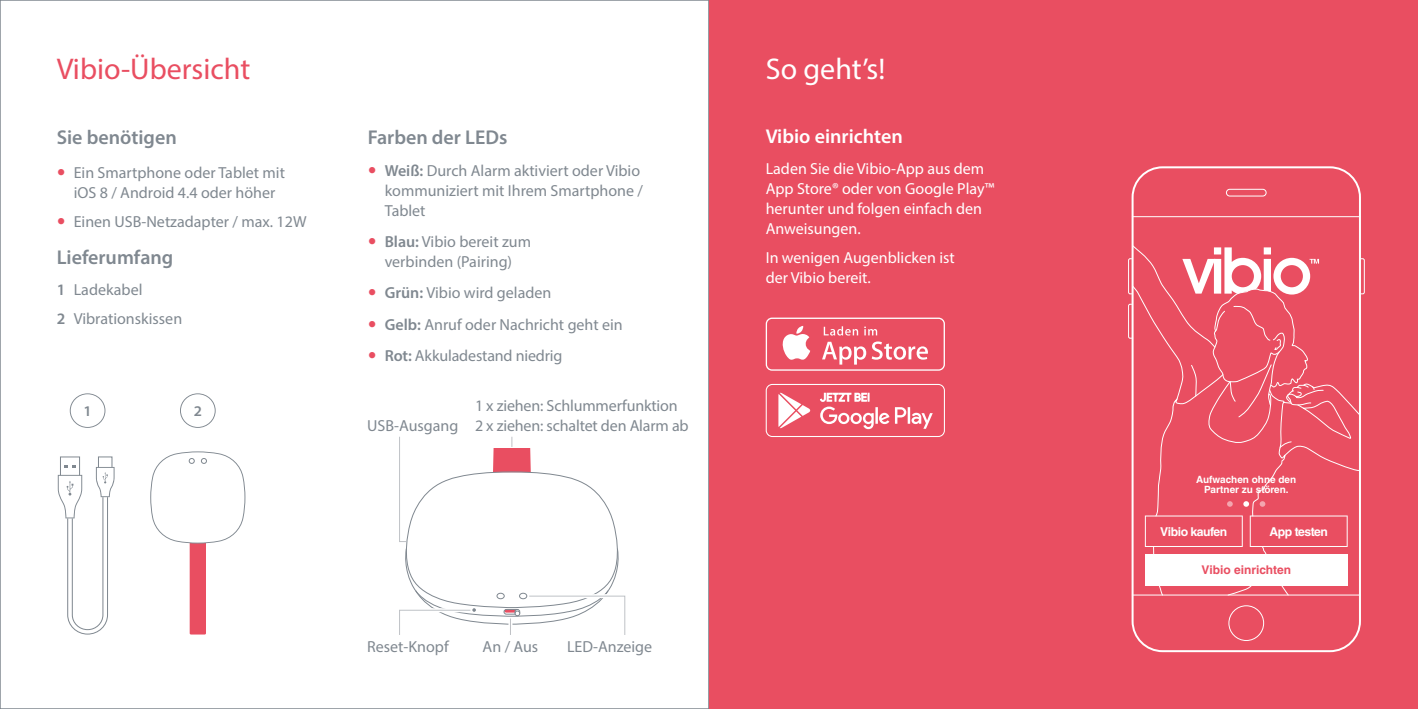
<style>
.page{position:relative;width:1418px;height:709px;background:#fff}
.page>*{position:absolute;margin:0;border:0;box-sizing:border-box;transform-origin:0 0}
.t1{font:30px "Myriad Pro";color:#e94e61}
.t2{font:30px "Myriad Pro";color:#fff}
.t3{font:600 20px "Myriad Pro";color:#808890}
.t4{font:600 20px "Myriad Pro";color:#fff}
.t5{font:16px/20px "Myriad Pro";color:#808890}
.t6{font:16px/20px "Myriad Pro";color:#fff}
.t7{font:600 14.8px "Myriad Pro";color:#808890}
.t8{font:700 12.2px "Helvetica LT Std";letter-spacing:-.04em;color:#fff}
.t9{font:700 12px "Helvetica LT Std";color:#e94e61}
.t10{font:700 10px/10.4px "Helvetica LT Std";color:#fff;text-align:center}
.s1{font-weight:600}
</style>
<div class="page">
<div style="left:709px;top:0;width:708px;height:709px;background:#e94e61"></div>
<svg style="left:70px;top:393px;width:35px;height:35px"></svg>
<svg style="left:180px;top:393px;width:36px;height:35px"></svg>
<div style="left:60px;top:456px;width:20px;height:20px;border:1px solid #808890"></div>
<div style="left:98px;top:456px;width:14px;height:11px;border:1px solid #808890"></div>
<svg style="left:58px;top:465px;width:57px;height:170px"></svg>
<svg style="left:150px;top:451px;width:95px;height:183px"></svg>
<svg style="left:399px;top:436px;width:227px;height:199px"></svg>
<svg style="left:1131px;top:166px;width:229px;height:486px"></svg>
<hr style="left:1131px;top:594px;width:229px;height:1px;background:#fff">
<hr style="left:1131px;top:216px;width:229px;height:1px;background:#fff">
<svg style="left:1228px;top:605px;width:36px;height:36px"></svg>
<div style="left:1225px;top:189px;width:41px;height:7px;border:1px solid #fff;border-radius:3px"></div>
<svg style="left:1128px;top:244px;width:237px;height:314px"></svg>
<svg style="left:765px;top:317px;width:180px;height:54px"></svg>
<svg style="left:765px;top:384px;width:180px;height:53px"></svg>
<p class="t1" style="left:57px;top:51px;width:195px">Vibio-Übersicht</p>
<p class="t3" style="left:57px;top:125px;width:122px">Sie benötigen</p>
<p class="t5" style="left:74px;top:163px;width:213px">Ein Smartphone oder Tablet mit iOS 8 / Android 4.4 oder höher</p>
<p class="t5" style="left:74px;top:211px;width:234px">Einen USB-Netzadapter / max. 12W</p>
<p class="t3" style="left:57px;top:244px;width:118px">Lieferumfang</p>
<p class="t5" style="left:57px;top:280px;width:87px"><span class="s1">1</span> Ladekabel</p>
<p class="t5" style="left:57px;top:308px;width:127px"><span class="s1">2</span> Vibrationskissen</p>
<p class="t7" style="left:83px;top:401px;width:10px">1</p>
<p class="t7" style="left:194px;top:401px;width:10px">2</p>
<p class="t3" style="left:368px;top:125px;width:141px">Farben der LEDs</p>
<p class="t5" style="left:385px;top:160px;width:260px"><span class="s1">Weiß:</span> Durch Alarm aktiviert oder Vibio kommuniziert mit Ihrem Smartphone /<br>Tablet</p>
<p class="t5" style="left:385px;top:231px;width:148px"><span class="s1">Blau:</span> Vibio bereit zum verbinden (Pairing)</p>
<p class="t5" style="left:385px;top:283px;width:168px"><span class="s1">Grün:</span> Vibio wird geladen</p>
<p class="t5" style="left:385px;top:314px;width:239px"><span class="s1">Gelb:</span> Anruf oder Nachricht geht ein</p>
<p class="t5" style="left:385px;top:345px;width:179px"><span class="s1">Rot:</span> Akkuladestand niedrig</p>
<p class="t5" style="left:367px;top:415px;width:93px">USB-Ausgang</p>
<p class="t5" style="left:475px;top:395px;width:204px">1 x ziehen: Schlummerfunktion</p>
<p class="t5" style="left:475px;top:415px;width:215px">2 x ziehen: schaltet den Alarm ab</p>
<p class="t2" style="left:765px;top:51px;width:121px">So geht’s!</p>
<p class="t4" style="left:765px;top:123px;width:139px">Vibio einrichten</p>
<p class="t6" style="left:765px;top:158px;width:230px">Laden Sie die Vibio-App aus dem<br>App Store® oder von Google Play™ herunter und folgen einfach den<br>Anweisungen.</p>
<p class="t6" style="left:765px;top:247px;width:190px">In wenigen Augenblicken ist der Vibio bereit.</p>
<p class="t5" style="left:367px;top:636px;width:83px">Reset-Knopf</p>
<p class="t5" style="left:482px;top:636px;width:57px">An / Aus</p>
<p class="t5" style="left:567px;top:636px;width:87px">LED-Anzeige</p>
<p class="t10" style="left:1196px;top:474px;width:101px">Aufwachen ohne den<br>Partner zu stören.</p>
<p class="t8" style="left:1160px;top:524px;width:69px">Vibio kaufen</p>
<p class="t8" style="left:1269px;top:524px;width:60px">App testen</p>
<p class="t9" style="left:1201px;top:562px;width:91px">Vibio einrichten</p>
</div>
